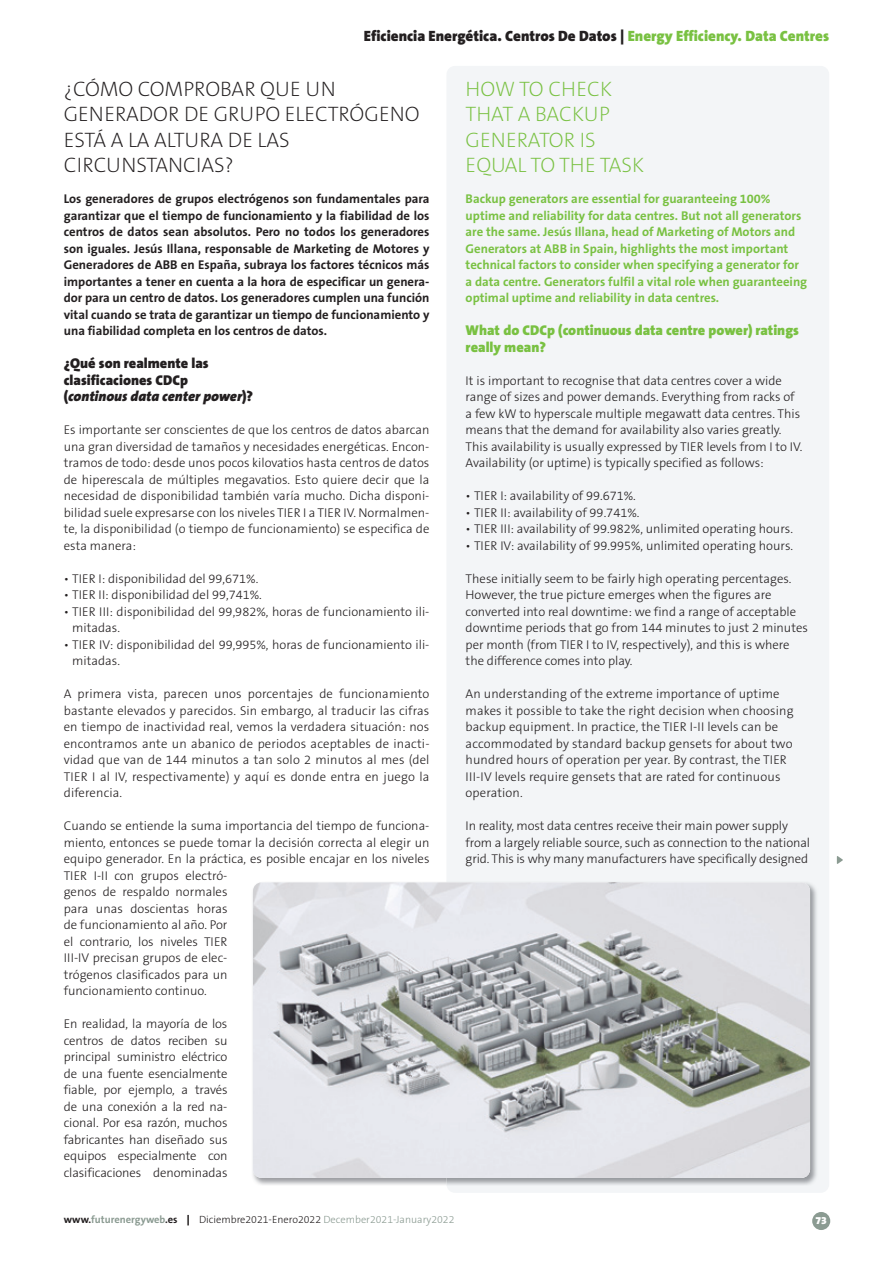
<style>
.page{position:relative;width:893px;height:1263px;background:#fff}
.page>*{position:absolute;margin:0;border:0;box-sizing:border-box;transform-origin:0 0}
.t1{font:200 21px/25.2px "The Sans B2";color:#231f20}
.t2{font:200 21px/25.2px "The Sans B2";color:#79c142}
.t3{font:900 15px "The Sans B9";color:#231f20}
.t4{font:900 14.25px/16.5px "The Sans B9";color:#231f20}
.t5{font:900 14.25px/16.5px "The Sans B9";color:#79c142}
.t6{font:300 12.75px/16.5px "The Sans B3";color:#231f20}
.t7{font:700 12.75px/16.5px "The Sans B7";color:#231f20;text-align:justify}
.t8{font:700 12.75px/16.5px "The Sans B7";color:#79c142}
.t9{font:300 10.5px "The Sans B3";color:#8b9b92}
.t10{font:900 10.5px "The Sans B9";color:#fff}
.s1{color:#79c142}
.s2{font-style:italic}
.s3{font-family:"The Sans B7";font-weight:700;color:#231f20}
.s4{font-family:"The Sans B7";font-weight:700}
.s5{font-family:"The Sans B9";font-weight:900;color:#231f20}
.s6{color:#231f20}
</style>
<div class="page">
<div style="left:446px;top:66px;width:383px;height:1127px;background:#f3f5f7;border-radius:9px"></div>
<svg style="left:837px;top:856px;width:6px;height:8px"></svg>
<img style="left:252px;top:884px;width:565px;height:301px">
<img style="left:253px;top:882px;width:557px;height:296px">
<div style="left:812px;top:1212px;width:18px;height:18px;background:#8b9b92;border-radius:50%"></div>
<p class="t3" style="left:364px;top:28px;width:467px">Eficiencia Energética. Centros De Datos | <span class="s1">Energy Efficiency. Data Centres</span></p>
<h1 class="t1" style="left:64px;top:77px;width:357px">¿CÓMO COMPROBAR QUE UN<br>GENERADOR DE GRUPO ELECTRÓGENO<br>ESTÁ A LA ALTURA DE LAS<br>CIRCUNSTANCIAS?</h1>
<h1 class="t2" style="left:466px;top:77px;width:180px">HOW TO CHECK<br>THAT A BACKUP<br>GENERATOR IS<br>EQUAL TO THE TASK</h1>
<p class="t7" style="left:64px;top:191px;width:367px">Los generadores de grupos electrógenos son fundamentales para garantizar que el tiempo de funcionamiento y la fiabilidad de los centros de datos sean absolutos. Pero no todos los generadores son iguales. Jesús Illana, responsable de Marketing de Motores y Generadores de ABB en España, subraya los factores técnicos más importantes a tener en cuenta a la hora de especificar un genera&shy;dor para un centro de datos. Los generadores cumplen una función vital cuando se trata de garantizar un tiempo de funcionamiento y una fiabilidad completa en los centros de datos.</p>
<p class="t4" style="left:64px;top:356px;width:191px">¿Qué son realmente las clasificaciones CDCp (<span class="s2">continous data center power</span>)?</p>
<p class="t6" style="left:64px;top:422px;width:367px;text-align:justify">Es importante ser conscientes de que los centros de datos abarcan una gran diversidad de tamaños y necesidades energéticas. Encon&shy;tramos de todo: desde unos pocos kilovatios hasta centros de datos de hiperescala de múltiples megavatios. Esto quiere decir que la necesidad de disponibilidad también varía mucho. Dicha disponi&shy;bilidad suele expresarse con los niveles TIER I a TIER IV. Normalmen&shy;te, la disponibilidad (o tiempo de funcionamiento) se especifica de esta manera:</p>
<p class="t6" style="left:64px;top:571px;width:196px">• TIER I: disponibilidad del 99,671%.</p>
<p class="t6" style="left:64px;top:587px;width:200px">• TIER II: disponibilidad del 99,741%.</p>
<p class="t6" style="left:72px;top:604px;width:359px;text-indent:-9px">• TIER III: disponibilidad del 99,982%, horas de funcionamiento ili&shy;mitadas.</p>
<p class="t6" style="left:72px;top:637px;width:359px;text-indent:-9px">• TIER IV: disponibilidad del 99,995%, horas de funcionamiento ili&shy;mitadas.</p>
<p class="t6" style="left:64px;top:686px;width:367px;text-align:justify">A primera vista, parecen unos porcentajes de funcionamiento bastante elevados y parecidos. Sin embargo, al traducir las cifras en tiempo de inactividad real, vemos la verdadera situación: nos encontramos ante un abanico de periodos aceptables de inacti&shy;vidad que van de 144 minutos a tan solo 2 minutos al mes (del TIER I al IV, respectivamente) y aquí es donde entra en juego la diferencia.</p>
<p class="t6" style="left:64px;top:818px;width:367px">Cuando se entiende la suma importancia del tiempo de funciona&shy;miento, entonces se puede tomar la decisión correcta al elegir un equipo generador. En la práctica, es posible encajar en los niveles TIER I-II con grupos electró-<br>genos de respaldo normales<br>para unas doscientas horas<br>de funcionamiento al año. Por<br>el contrario, los niveles TIER<br>III-IV precisan grupos de elec-<br>trógenos clasificados para un<br>funcionamiento continuo.</p>
<p class="t6" style="left:64px;top:1016px;width:165px;text-align:justify">En realidad, la mayoría de los centros de datos reciben su principal suministro eléctrico de una fuente esencialmente fiable, por ejemplo, a través de una conexión a la red na&shy;cional. Por esa razón, muchos fabricantes han diseñado sus equipos especialmente con clasificaciones denominadas</p>
<p class="t8" style="left:466px;top:191px;width:343px">Backup generators are essential for guaranteeing 100% uptime and reliability for data centres. But not all generators are the same. Jesús Illana, head of Marketing of Motors and Generators at ABB in Spain, highlights the most important technical factors to consider when specifying a generator for a data centre. Generators fulfil a vital role when guaranteeing optimal uptime and reliability in data centres.</p>
<p class="t5" style="left:466px;top:323px;width:335px">What do CDCp (continuous data centre power) ratings really mean?</p>
<p class="t6" style="left:466px;top:373px;width:338px">It is important to recognise that data centres cover a wide range of sizes and power demands. Everything from racks of a few kW to hyperscale multiple megawatt data centres. This means that the demand for availability also varies greatly.<br>This availability is usually expressed by TIER levels from I to IV.<br>Availability (or uptime) is typically specified as follows:</p>
<p class="t6" style="left:466px;top:488px;width:172px">• TIER I: availability of 99.671%.</p>
<p class="t6" style="left:466px;top:505px;width:175px">• TIER II: availability of 99.741%.</p>
<p class="t6" style="left:466px;top:521px;width:329px">• TIER III: availability of 99.982%, unlimited operating hours.</p>
<p class="t6" style="left:466px;top:538px;width:329px">• TIER IV: availability of 99.995%, unlimited operating hours.</p>
<p class="t6" style="left:466px;top:571px;width:344px">These initially seem to be fairly high operating percentages.<br>However, the true picture emerges when the figures are converted into real downtime: we find a range of acceptable downtime periods that go from 144 minutes to just 2 minutes per month (from TIER I to IV, respectively), and this is where the difference comes into play.</p>
<p class="t6" style="left:466px;top:686px;width:329px">An understanding of the extreme importance of uptime makes it possible to take the right decision when choosing backup equipment. In practice, the TIER I-II levels can be accommodated by standard backup gensets for about two hundred hours of operation per year. By contrast, the TIER III-IV levels require gensets that are rated for continuous operation.</p>
<p class="t6" style="left:466px;top:818px;width:346px">In reality, most data centres receive their main power supply from a largely reliable source, such as connection to the national grid. This is why many manufacturers have specifically designed</p>
<p class="t9" style="left:64px;top:1214px;width:392px"><span class="s3">www.</span><span class="s4">futurenergyweb</span><span class="s3">.es</span> <span class="s5">|</span> <span class="s6">Diciembre2021-Enero2022</span> December2021-January2022</p>
<p class="t10" style="left:815px;top:1215px;width:13px">73</p>
</div>
